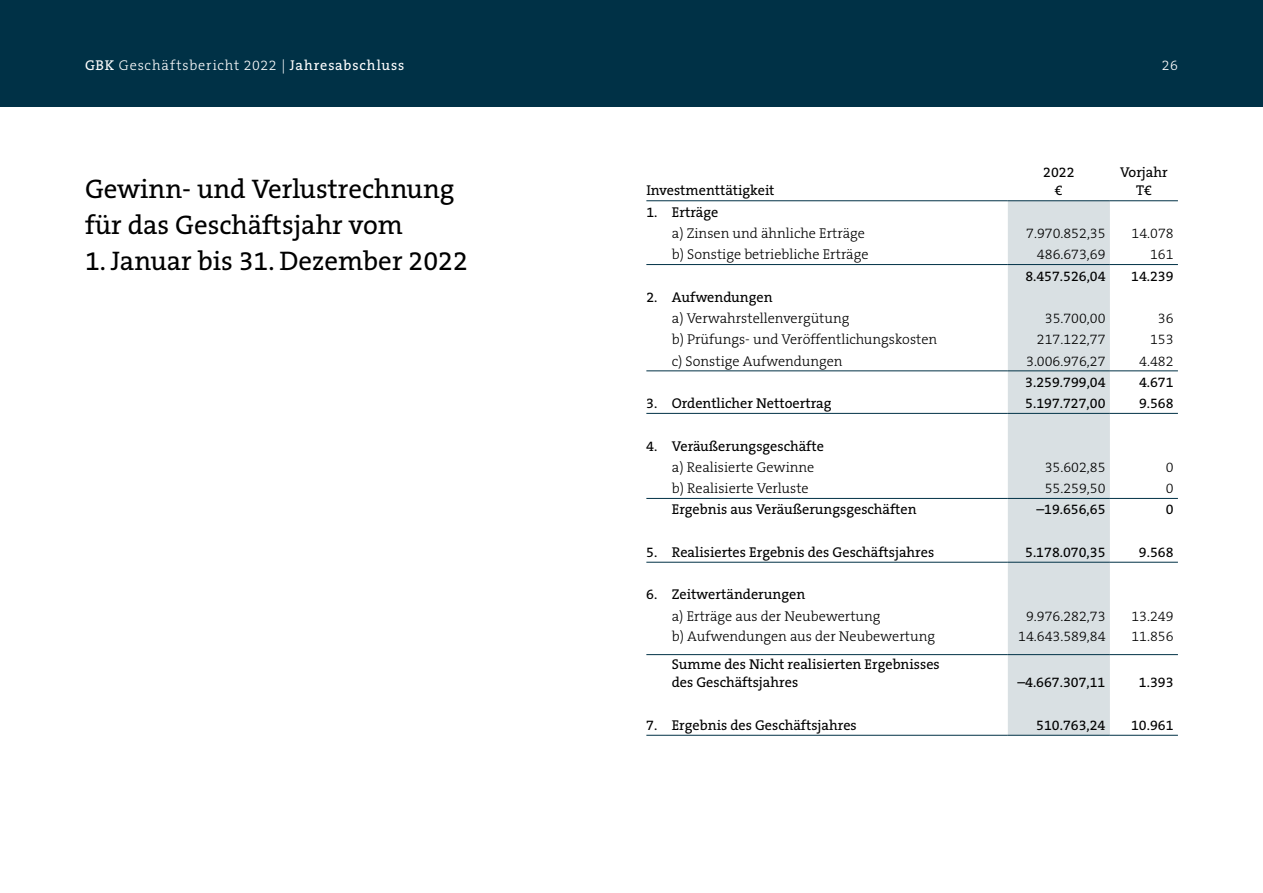
<style>
.page{position:relative;width:1263px;height:893px;background:#fff}
.page>*{position:absolute;margin:0;border:0;box-sizing:border-box;transform-origin:0 0}
.t1{font:27px/36px "The Serif B W5 Plain";color:#000}
.t2{font:14.25px/18px "The Serif B W5 Plain";color:#000;text-align:center}
.t3{font:300 14.25px "The Serif B W3";color:#000}
.t4{font:300 14.25px "The Serif B W3";letter-spacing:.055em;color:#fff}
.s1{font-family:"The Serif B W5 Plain";font-weight:400}
</style>
<div class="page">
<div style="left:0;top:0;width:1263px;height:106px;background:#003146"></div>
<div style="left:1008px;top:201px;width:102px;height:534px;background:#d9e0e3"></div>
<hr style="left:646px;top:264px;width:362px;height:1px;background:#003146">
<hr style="left:1008px;top:264px;width:102px;height:1px;background:#003146">
<hr style="left:1110px;top:264px;width:68px;height:1px;background:#003146">
<hr style="left:646px;top:371px;width:362px;height:1px;background:#003146">
<hr style="left:1008px;top:371px;width:102px;height:1px;background:#003146">
<hr style="left:1110px;top:371px;width:68px;height:1px;background:#003146">
<hr style="left:646px;top:413px;width:362px;height:1px;background:#003146">
<hr style="left:1008px;top:413px;width:102px;height:1px;background:#003146">
<hr style="left:1110px;top:413px;width:68px;height:1px;background:#003146">
<hr style="left:646px;top:498px;width:362px;height:1px;background:#003146">
<hr style="left:1008px;top:498px;width:102px;height:1px;background:#003146">
<hr style="left:1110px;top:498px;width:68px;height:1px;background:#003146">
<hr style="left:646px;top:562px;width:362px;height:1px;background:#003146">
<hr style="left:1008px;top:562px;width:102px;height:1px;background:#003146">
<hr style="left:1110px;top:562px;width:68px;height:1px;background:#003146">
<hr style="left:646px;top:654px;width:362px;height:1px;background:#003146">
<hr style="left:1008px;top:654px;width:102px;height:1px;background:#003146">
<hr style="left:1110px;top:654px;width:68px;height:1px;background:#003146">
<hr style="left:646px;top:735px;width:362px;height:1px;background:#003146">
<hr style="left:1008px;top:735px;width:102px;height:1px;background:#003146">
<hr style="left:1110px;top:735px;width:68px;height:1px;background:#003146">
<hr style="left:646px;top:200px;width:362px;height:1px;background:#003146">
<hr style="left:1008px;top:200px;width:102px;height:1px;background:#003146">
<hr style="left:1110px;top:200px;width:68px;height:1px;background:#003146">
<p class="t4" style="left:85px;top:56px;width:321px"><span class="s1">GBK</span> Geschäftsbericht 2022 | <span class="s1">Jahresabschluss</span></p>
<p class="t4" style="left:1162px;top:56px;width:17px">26</p>
<h1 class="t1" style="left:85px;top:171px;width:371px">Gewinn- und Verlustrechnung für das Geschäftsjahr vom</h1>
<h1 class="t1" style="left:85px;top:243px;width:384px">1. Januar bis 31. Dezember 2022</h1>
<p class="t2" style="left:646px;top:182px;width:130px">Investmenttätigkeit</p>
<p class="t2" style="left:1043px;top:164px;width:33px">2022 €</p>
<p class="t2" style="left:1120px;top:164px;width:49px">Vorjahr<br>T€</p>
<p class="t2" style="left:646px;top:203px;width:73px">1. Erträge</p>
<p class="t3" style="left:672px;top:224px;width:195px">a) Zinsen und ähnliche Erträge</p>
<p class="t3" style="left:1026px;top:224px;width:81px">7.970.852,35</p>
<p class="t3" style="left:1131px;top:224px;width:44px">14.078</p>
<p class="t3" style="left:672px;top:245px;width:198px">b) Sonstige betriebliche Erträge</p>
<p class="t3" style="left:1037px;top:245px;width:70px">486.673,69</p>
<p class="t3" style="left:1150px;top:245px;width:25px">161</p>
<p class="t2" style="left:1025px;top:267px;width:82px">8.457.526,04</p>
<p class="t2" style="left:1131px;top:267px;width:44px">14.239</p>
<p class="t2" style="left:646px;top:288px;width:128px">2. Aufwendungen</p>
<p class="t3" style="left:672px;top:309px;width:179px">a) Verwahrstellenvergütung</p>
<p class="t3" style="left:1045px;top:309px;width:62px">35.700,00</p>
<p class="t3" style="left:1158px;top:309px;width:17px">36</p>
<p class="t3" style="left:672px;top:330px;width:267px">b) Prüfungs- und Veröffentlichungskosten</p>
<p class="t3" style="left:1037px;top:330px;width:70px">217.122,77</p>
<p class="t3" style="left:1150px;top:330px;width:25px">153</p>
<p class="t3" style="left:672px;top:352px;width:172px">c) Sonstige Aufwendungen</p>
<p class="t3" style="left:1026px;top:352px;width:81px">3.006.976,27</p>
<p class="t3" style="left:1139px;top:352px;width:36px">4.482</p>
<p class="t2" style="left:1025px;top:373px;width:82px">3.259.799,04</p>
<p class="t2" style="left:1139px;top:373px;width:36px">4.671</p>
<p class="t2" style="left:646px;top:394px;width:187px">3. Ordentlicher Nettoertrag</p>
<p class="t2" style="left:1025px;top:394px;width:82px">5.197.727,00</p>
<p class="t2" style="left:1139px;top:394px;width:36px">9.568</p>
<p class="t2" style="left:646px;top:437px;width:179px">4. Veräußerungsgeschäfte</p>
<p class="t3" style="left:672px;top:458px;width:144px">a) Realisierte Gewinne</p>
<p class="t3" style="left:1045px;top:458px;width:62px">35.602,85</p>
<p class="t3" style="left:1166px;top:458px;width:9px">0</p>
<p class="t3" style="left:672px;top:479px;width:138px">b) Realisierte Verluste</p>
<p class="t3" style="left:1045px;top:479px;width:62px">55.259,50</p>
<p class="t3" style="left:1166px;top:479px;width:9px">0</p>
<p class="t2" style="left:672px;top:501px;width:246px">Ergebnis aus Veräußerungsgeschäften</p>
<p class="t2" style="left:1036px;top:501px;width:71px">–19.656,65</p>
<p class="t2" style="left:1166px;top:501px;width:9px">0</p>
<p class="t2" style="left:646px;top:543px;width:290px">5. Realisiertes Ergebnis des Geschäftsjahres</p>
<p class="t2" style="left:1025px;top:543px;width:82px">5.178.070,35</p>
<p class="t2" style="left:1139px;top:543px;width:36px">9.568</p>
<p class="t2" style="left:646px;top:586px;width:160px">6. Zeitwertänderungen</p>
<p class="t3" style="left:672px;top:607px;width:210px">a) Erträge aus der Neubewertung</p>
<p class="t3" style="left:1026px;top:607px;width:81px">9.976.282,73</p>
<p class="t3" style="left:1131px;top:607px;width:44px">13.249</p>
<p class="t3" style="left:672px;top:627px;width:265px">b) Aufwendungen aus der Neubewertung</p>
<p class="t3" style="left:1018px;top:627px;width:89px">14.643.589,84</p>
<p class="t3" style="left:1131px;top:627px;width:44px">11.856</p>
<p class="t2" style="left:672px;top:656px;width:270px;text-align:left">Summe des Nicht realisierten Ergebnisses des Geschäftsjahres</p>
<p class="t2" style="left:1017px;top:674px;width:90px">–4.667.307,11</p>
<p class="t2" style="left:1139px;top:674px;width:36px">1.393</p>
<p class="t2" style="left:646px;top:716px;width:212px">7. Ergebnis des Geschäftsjahres</p>
<p class="t2" style="left:1036px;top:716px;width:71px">510.763,24</p>
<p class="t2" style="left:1131px;top:716px;width:44px">10.961</p>
</div>
